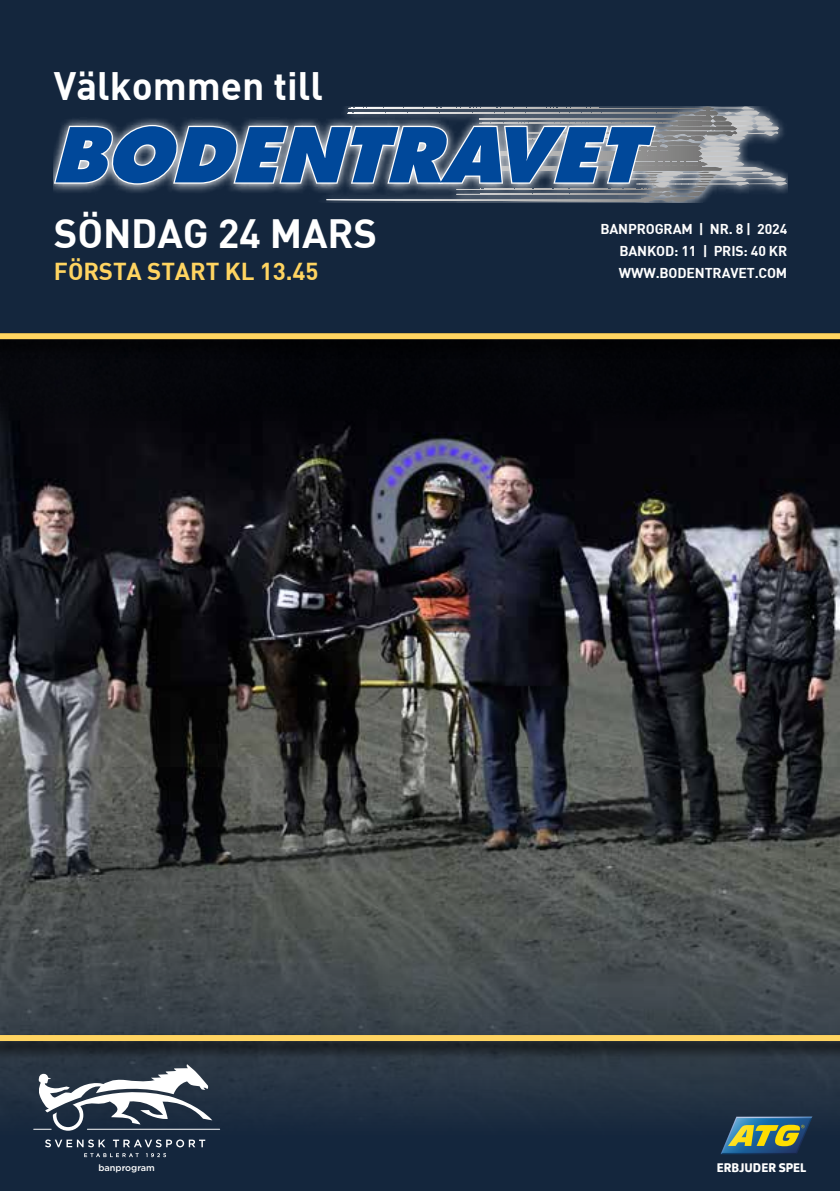
<style>
.page{position:relative;width:840px;height:1191px;background:#fff}
.page>*{position:absolute;margin:0;border:0;box-sizing:border-box;transform-origin:0 0}
.t1{font:40px "DIN Bold";letter-spacing:-.005em;color:#fff}
.t2{font:38.8px "DIN Bold";color:#fff}
.t3{font:24px "DIN Bold";letter-spacing:-.005em;color:#ffd461}
.t4{font:14px/22px "DIN Bold";letter-spacing:-.01em;color:#fff;text-align:justify}
.t5{font:800 12px "ATG Text";color:#fff}
.t6{font:500 9.2px "Gotham";color:#fff}
</style>
<div class="page">
<div style="left:0;top:0;width:839px;height:339px;background:#14263d"></div>
<svg style="left:54px;top:107px;width:732px;height:95px"></svg>
<div style="left:0;top:358px;width:839px;height:7px;background:#040509"></div>
<div style="left:0;top:339px;width:839px;height:19px;background:#020307"></div>
<div style="left:0;top:333px;width:839px;height:6px;background:#ffd461"></div>
<div style="left:0;top:767px;width:839px;height:424px;background:#14263d"></div>
<img style="left:0;top:365px;width:839px;height:776px">
<svg style="left:0;top:1032px;width:839px;height:28px"></svg>
<div style="left:0;top:1035px;width:839px;height:6px;background:#ffd461"></div>
<svg style="left:720px;top:1116px;width:92px;height:38px"></svg>
<svg style="left:45px;top:1139px;width:60px;height:8px"></svg>
<svg style="left:113px;top:1139px;width:92px;height:8px"></svg>
<svg style="left:84px;top:1153px;width:55px;height:4px"></svg>
<svg style="left:146px;top:1153px;width:20px;height:4px"></svg>
<svg style="left:33px;top:1064px;width:187px;height:66px"></svg>
<h2 class="t2" style="left:54px;top:61px;width:270px">Välkommen till</h2>
<h1 class="t1" style="left:54px;top:207px;width:324px">SÖNDAG 24 MARS</h1>
<h3 class="t3" style="left:54px;top:255px;width:266px">FÖRSTA START KL 13.45</h3>
<p class="t4" style="left:618px;top:217px;width:170px;text-indent:-18px">BANPROGRAM | NR. 8 | 2024<br>BANKOD: 11 | PRIS: 40 KR WWW.BODENTRAVET.COM</p>
<p class="t6" style="left:98px;top:1161px;width:58px">banprogram</p>
<p class="t5" style="left:716px;top:1160px;width:91px">ERBJUDER SPEL</p>
</div>
